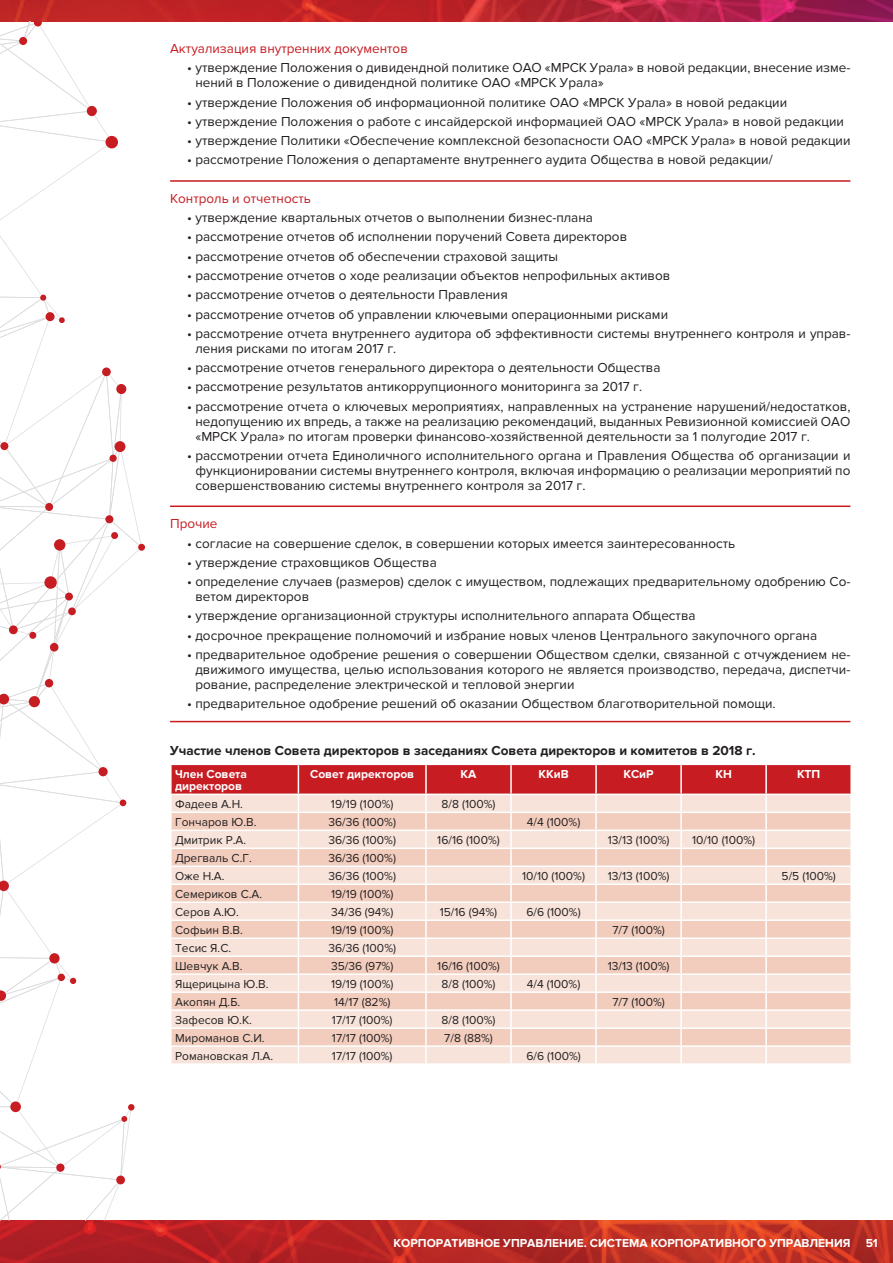
<style>
.page{position:relative;width:893px;height:1263px;background:#fff}
.page>*{position:absolute;margin:0;border:0;box-sizing:border-box;transform-origin:0 0}
.text{font:13.5px/15px "Proxima Nova";color:#231f20}
.bold{font:700 13.5px "Proxima Nova";color:#231f20}
.text-2{font:13.5px "Proxima Nova";color:#c61c22}
.tabl{font:12px "Proxima Nova";color:#231f20}
.tablbold{font:700 12px/12px "Proxima Nova";color:#fff}
</style>
<div class="page">
<img style="left:0;top:1220px;width:893px;height:43px">
<img style="left:0;top:0;width:893px;height:21px">
<hr style="left:170px;top:180px;width:680px;height:2px;background:#c61c22">
<hr style="left:170px;top:505px;width:680px;height:2px;background:#c61c22">
<hr style="left:170px;top:721px;width:680px;height:1px;background:#c61c22">
<svg style="left:170px;top:764px;width:682px;height:299px;background:#f1cac1"></svg>
<div style="left:138px;top:544px;width:7px;height:7px;background:#c61c22;border-radius:50%"></div>
<div style="left:106px;top:136px;width:12px;height:12px;background:#c61c22;border-radius:50%"></div>
<svg style="left:0;top:21px;width:113px;height:199px"></svg>
<div style="left:19px;top:37px;width:8px;height:8px;background:#c61c22;border-radius:50%"></div>
<svg style="left:0;top:236px;width:142px;height:984px"></svg>
<p class="text-2" style="left:170px;top:41px;width:239px">Актуализация внутренних документов</p>
<p class="text" style="left:195px;top:61px;width:656px;text-indent:-8px">• утверждение Положения о дивидендной политике ОАО «МРСК Урала» в новой редакции, внесение изме&shy;нений в Положение о дивидендной политике ОАО «МРСК Урала»</p>
<p class="text" style="left:187px;top:95px;width:602px">• утверждение Положения об информационной политике ОАО «МРСК Урала» в новой редакции</p>
<p class="text" style="left:187px;top:114px;width:658px">• утверждение Положения о работе с инсайдерской информацией ОАО «МРСК Урала» в новой редакции</p>
<p class="text" style="left:187px;top:133px;width:665px">• утверждение Политики «Обеспечение комплексной безопасности ОАО «МРСК Урала» в новой редакции</p>
<p class="text" style="left:187px;top:153px;width:587px">• рассмотрение Положения о департаменте внутреннего аудита Общества в новой редакции/</p>
<p class="text-2" style="left:170px;top:191px;width:142px">Контроль и отчетность</p>
<p class="text" style="left:187px;top:210px;width:407px">• утверждение квартальных отчетов о выполнении бизнес-плана</p>
<p class="text" style="left:187px;top:230px;width:442px">• рассмотрение отчетов об исполнении поручений Совета директоров</p>
<p class="text" style="left:187px;top:249px;width:373px">• рассмотрение отчетов об обеспечении страховой защиты</p>
<p class="text" style="left:187px;top:268px;width:485px">• рассмотрение отчетов о ходе реализации объектов непрофильных активов</p>
<p class="text" style="left:187px;top:287px;width:322px">• рассмотрение отчетов о деятельности Правления</p>
<p class="text" style="left:187px;top:307px;width:482px">• рассмотрение отчетов об управлении ключевыми операционными рисками</p>
<p class="text" style="left:195px;top:326px;width:656px;text-indent:-8px">• рассмотрение отчета внутреннего аудитора об эффективности системы внутреннего контроля и управ&shy;ления рисками по итогам 2017 г.</p>
<p class="text" style="left:187px;top:360px;width:475px">• рассмотрение отчетов генерального директора о деятельности Общества</p>
<p class="text" style="left:187px;top:379px;width:457px">• рассмотрение результатов антикоррупционного мониторинга за 2017 г.</p>
<p class="text" style="left:195px;top:399px;width:657px;text-align:justify;text-indent:-8px">• рассмотрение отчета о ключевых мероприятиях, направленных на устранение нарушений/недостатков, недопущению их впредь, а также на реализацию рекомендаций, выданных Ревизионной комиссией ОАО «МРСК Урала» по итогам проверки финансово-хозяйственной деятельности за 1 полугодие 2017 г.</p>
<p class="text" style="left:195px;top:448px;width:657px;text-align:justify;text-indent:-8px">• рассмотрении отчета Единоличного исполнительного органа и Правления Общества об организации и функционировании системы внутреннего контроля, включая информацию о реализации мероприятий по совершенствованию системы внутреннего контроля за 2017 г.</p>
<p class="text-2" style="left:170px;top:516px;width:49px">Прочие</p>
<p class="text" style="left:187px;top:536px;width:550px">• согласие на совершение сделок, в совершении которых имеется заинтересованность</p>
<p class="text" style="left:187px;top:555px;width:251px">• утверждение страховщиков Общества</p>
<p class="text" style="left:195px;top:574px;width:656px;text-indent:-8px">• определение случаев (размеров) сделок с имуществом, подлежащих предварительному одобрению Со&shy;ветом директоров</p>
<p class="text" style="left:187px;top:608px;width:510px">• утверждение организационной структуры исполнительного аппарата Общества</p>
<p class="text" style="left:187px;top:628px;width:632px">• досрочное прекращение полномочий и избрание новых членов Центрального закупочного органа</p>
<p class="text" style="left:195px;top:647px;width:656px;text-align:justify;text-indent:-8px">• предварительное одобрение решения о совершении Обществом сделки, связанной с отчуждением не&shy;движимого имущества, целью использования которого не является производство, передача, диспетчи&shy;рование, распределение электрической и тепловой энергии</p>
<p class="text" style="left:187px;top:696px;width:590px">• предварительное одобрение решений об оказании Обществом благотворительной помощи.</p>
<p class="bold" style="left:170px;top:743px;width:587px">Участие членов Совета директоров в заседаниях Совета директоров и комитетов в 2018 г.</p>
<p class="tablbold" style="left:175px;top:768px;width:73px">Член Совета директоров</p>
<p class="tablbold" style="left:310px;top:768px;width:106px">Совет директоров</p>
<p class="tablbold" style="left:461px;top:768px;width:17px">КА</p>
<p class="tablbold" style="left:538px;top:768px;width:32px">ККиВ</p>
<p class="tablbold" style="left:623px;top:768px;width:32px">КСиР</p>
<p class="tablbold" style="left:715px;top:768px;width:18px">КН</p>
<p class="tablbold" style="left:797px;top:768px;width:25px">КТП</p>
<p class="tabl" style="left:175px;top:797px;width:69px">Фадеев А.Н.</p>
<p class="tabl" style="left:331px;top:797px;width:64px">19/19 (100%)</p>
<p class="tabl" style="left:441px;top:797px;width:56px">8/8 (100%)</p>
<p class="tabl" style="left:175px;top:815px;width:83px">Гончаров Ю.В.</p>
<p class="tabl" style="left:328px;top:815px;width:69px">36/36 (100%)</p>
<p class="tabl" style="left:527px;top:815px;width:55px">4/4 (100%)</p>
<p class="tabl" style="left:175px;top:833px;width:73px">Дмитрик Р.А.</p>
<p class="tabl" style="left:328px;top:833px;width:69px">36/36 (100%)</p>
<p class="tabl" style="left:437px;top:833px;width:64px">16/16 (100%)</p>
<p class="tabl" style="left:608px;top:833px;width:63px">13/13 (100%)</p>
<p class="tabl" style="left:692px;top:833px;width:64px">10/10 (100%)</p>
<p class="tabl" style="left:175px;top:851px;width:78px">Дрегваль С.Г.</p>
<p class="tabl" style="left:328px;top:851px;width:69px">36/36 (100%)</p>
<p class="tabl" style="left:175px;top:869px;width:51px">Оже Н.А.</p>
<p class="tabl" style="left:328px;top:869px;width:69px">36/36 (100%)</p>
<p class="tabl" style="left:522px;top:869px;width:64px">10/10 (100%)</p>
<p class="tabl" style="left:608px;top:869px;width:63px">13/13 (100%)</p>
<p class="tabl" style="left:782px;top:869px;width:56px">5/5 (100%)</p>
<p class="tabl" style="left:175px;top:887px;width:89px">Семериков С.А.</p>
<p class="tabl" style="left:331px;top:887px;width:64px">19/19 (100%)</p>
<p class="tabl" style="left:175px;top:905px;width:65px">Серов А.Ю.</p>
<p class="tabl" style="left:331px;top:905px;width:64px">34/36 (94%)</p>
<p class="tabl" style="left:440px;top:905px;width:59px">15/16 (94%)</p>
<p class="tabl" style="left:526px;top:905px;width:56px">6/6 (100%)</p>
<p class="tabl" style="left:175px;top:923px;width:69px">Софьин В.В.</p>
<p class="tabl" style="left:331px;top:923px;width:64px">19/19 (100%)</p>
<p class="tabl" style="left:612px;top:923px;width:54px">7/7 (100%)</p>
<p class="tabl" style="left:175px;top:941px;width:58px">Тесис Я.С.</p>
<p class="tabl" style="left:328px;top:941px;width:69px">36/36 (100%)</p>
<p class="tabl" style="left:175px;top:959px;width:69px">Шевчук А.В.</p>
<p class="tabl" style="left:331px;top:959px;width:64px">35/36 (97%)</p>
<p class="tabl" style="left:437px;top:959px;width:64px">16/16 (100%)</p>
<p class="tabl" style="left:608px;top:959px;width:63px">13/13 (100%)</p>
<p class="tabl" style="left:175px;top:977px;width:95px">Ящерицына Ю.В.</p>
<p class="tabl" style="left:331px;top:977px;width:64px">19/19 (100%)</p>
<p class="tabl" style="left:441px;top:977px;width:56px">8/8 (100%)</p>
<p class="tabl" style="left:527px;top:977px;width:55px">4/4 (100%)</p>
<p class="tabl" style="left:175px;top:995px;width:67px">Акопян Д.Б.</p>
<p class="tabl" style="left:334px;top:995px;width:58px">14/17 (82%)</p>
<p class="tabl" style="left:612px;top:995px;width:54px">7/7 (100%)</p>
<p class="tabl" style="left:175px;top:1013px;width:78px">Зафесов Ю.К.</p>
<p class="tabl" style="left:332px;top:1013px;width:62px">17/17 (100%)</p>
<p class="tabl" style="left:441px;top:1013px;width:56px">8/8 (100%)</p>
<p class="tabl" style="left:175px;top:1031px;width:91px">Мироманов С.И.</p>
<p class="tabl" style="left:332px;top:1031px;width:62px">17/17 (100%)</p>
<p class="tabl" style="left:444px;top:1031px;width:50px">7/8 (88%)</p>
<p class="tabl" style="left:175px;top:1049px;width:100px">Романовская Л.А.</p>
<p class="tabl" style="left:332px;top:1049px;width:62px">17/17 (100%)</p>
<p class="tabl" style="left:526px;top:1049px;width:56px">6/6 (100%)</p>
<p class="tablbold" style="left:394px;top:1237px;width:458px">КОРПОРАТИВНОЕ УПРАВЛЕНИЕ. СИСТЕМА КОРПОРАТИВНОГО УПРАВЛЕНИЯ</p>
<p class="tablbold" style="left:866px;top:1237px;width:14px">51</p>
</div>
